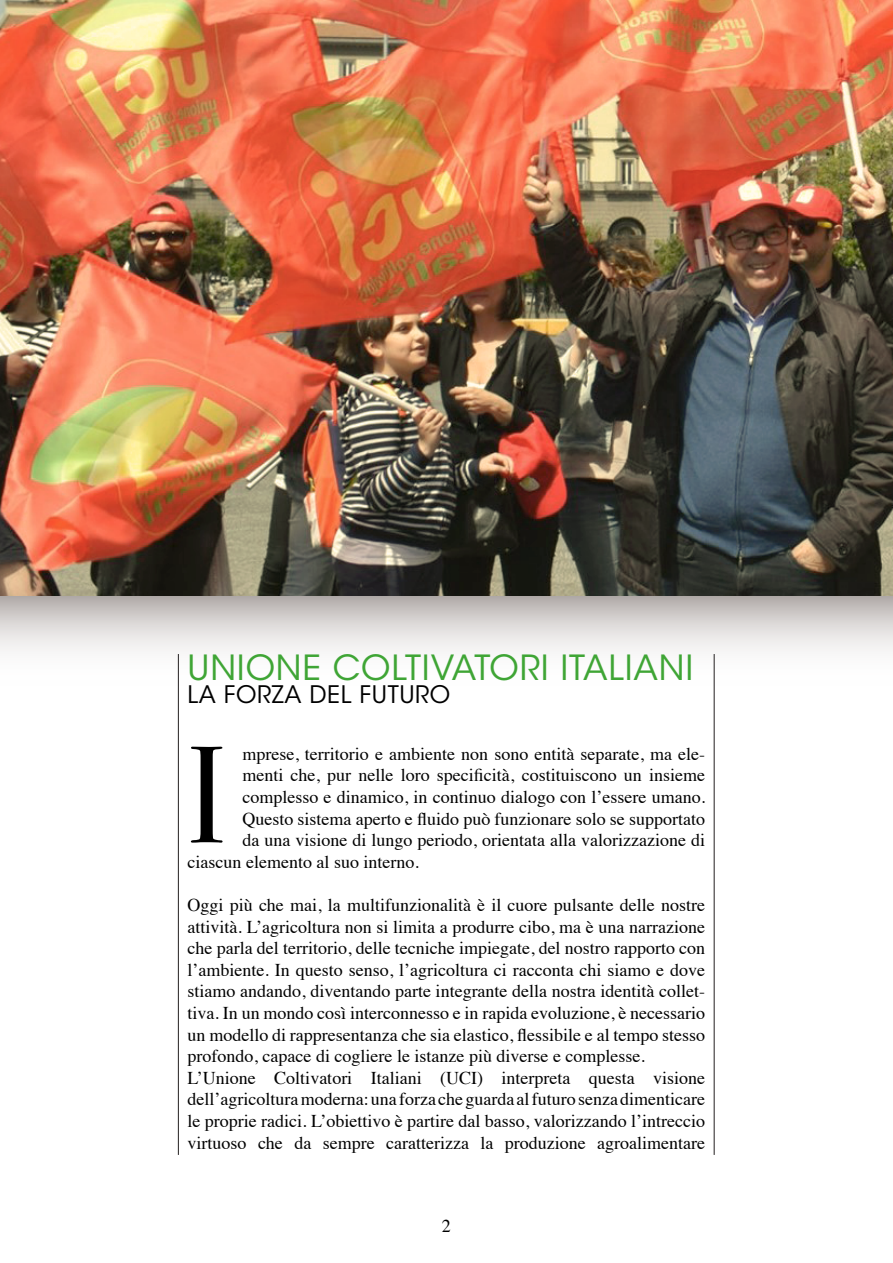
<style>
.page{position:relative;width:893px;height:1263px;background:#fff}
.page>*{position:absolute;margin:0;border:0;box-sizing:border-box;transform-origin:0 0}
.INIZ{font:138px "Bodoni Svty Two OSITCTT";color:#000;scale:.88 1}
.NOTE{font:34.5px "ITC Avant Garde Std";letter-spacing:.025em;color:#3fa535}
.NOTE-2{font:24px "ITC Avant Garde Std";letter-spacing:.025em;color:#000}
.t1{font:18px/21.6px "Times";color:#000;text-align:justify}
</style>
<div class="page">
<svg style="left:0;top:596px;width:893px;height:107px"></svg>
<img style="left:0;top:0;width:893px;height:596px">
<hr style="left:714px;top:654px;width:1px;height:501px;background:#231f20">
<hr style="left:178px;top:654px;width:1px;height:501px;background:#231f20">
<p class="NOTE" style="left:188px;top:647px;width:507px">UNIONE COLTIVATORI ITALIANI</p>
<p class="NOTE-2" style="left:188px;top:680px;width:264px">LA FORZA DEL FUTURO</p>
<p class="INIZ" style="left:188px;top:713px;width:45px">I</p>
<p class="t1" style="left:242px;top:741px;width:464px">mprese, territorio e ambiente non sono entità separate, ma ele-</p>
<p class="t1" style="left:242px;top:763px;width:464px">menti che, pur nelle loro specificità, costituiscono un insieme</p>
<p class="t1" style="left:242px;top:785px;width:464px">complesso e dinamico, in continuo dialogo con l’essere umano.</p>
<p class="t1" style="left:242px;top:806px;width:464px">Questo sistema aperto e fluido può funzionare solo se supportato</p>
<p class="t1" style="left:242px;top:828px;width:464px">da una visione di lungo periodo, orientata alla valorizzazione di</p>
<p class="t1" style="left:188px;top:849px;width:233px">ciascun elemento al suo interno.</p>
<p class="t1" style="left:188px;top:893px;width:519px">Oggi più che mai, la multifunzionalità è il cuore pulsante delle nostre attività. L’agricoltura non si limita a produrre cibo, ma è una narrazione che parla del territorio, delle tecniche impiegate, del nostro rapporto con l’ambiente. In questo senso, l’agricoltura ci racconta chi siamo e dove stiamo andando, diventando parte integrante della nostra identità collet&shy;tiva. In un mondo così interconnesso e in rapida evoluzione, è necessario un modello di rappresentanza che sia elastico, flessibile e al tempo stesso profondo, capace di cogliere le istanze più diverse e complesse.</p>
<p class="t1" style="left:188px;top:1065px;width:519px">L’Unione Coltivatori Italiani (UCI) interpreta questa visione dell’agricoltura moderna: una forza che guarda al futuro senza dimenticare le proprie radici. L’obiettivo è partire dal basso, valorizzando l’intreccio virtuoso che da sempre caratterizza la produzione agroalimentare</p>
<p class="t1" style="left:442px;top:1214px;width:10px">2</p>
</div>
